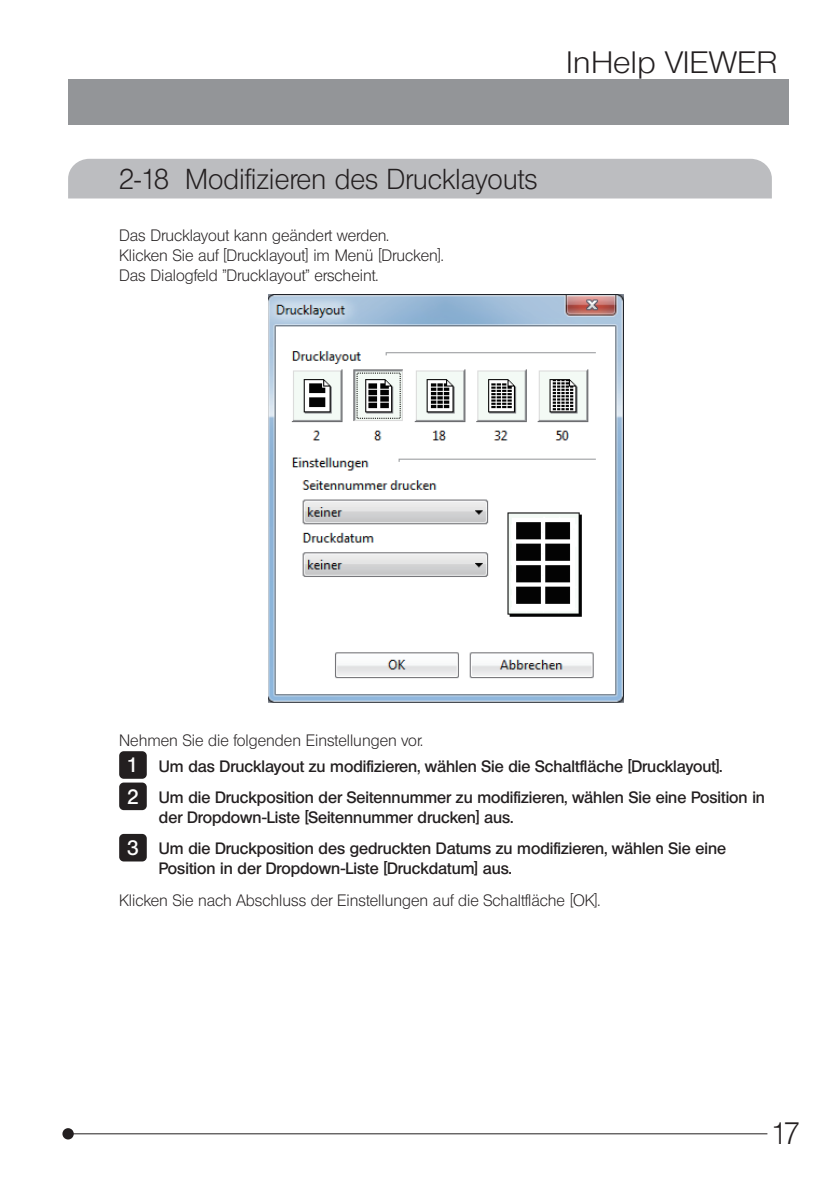
<style>
.page{position:relative;width:840px;height:1191px;background:#fff}
.page>*{position:absolute;margin:0;border:0;box-sizing:border-box;transform-origin:0 0}
.t1{font:30px "Olympus Leicht Normal";color:#231f20;scale:1.1 1}
.t2{font:30px "Olympus Leicht Normal";color:#231f20}
.t3{font:28px "Olympus Leicht Normal";color:#231f20}
.t4{font:20.2px/31.4px "Olympus Leicht Halbfett";color:#fff}
.t5{font:16px/31.4px "Olympus Leicht Halbfett";color:#231f20}
.t6{font:16px/20px "Olympus Leicht Normal";color:#231f20}
</style>
<div class="page">
<img style="left:268px;top:295px;width:354px;height:408px">
<div style="left:62px;top:1128px;width:12px;height:11px;background:#231f20;border-radius:50%"></div>
<hr style="left:68px;top:1133px;width:699px;height:1px;background:#231f20">
<div style="left:68px;top:79px;width:720px;height:46px;background:#939598"></div>
<div style="left:68px;top:159px;width:703px;height:39px;background:#bcbdc0"></div>
<div style="left:119px;top:751px;width:28px;height:27px;background:#231f20;border-radius:5px"></div>
<div style="left:119px;top:782px;width:28px;height:28px;background:#231f20;border-radius:5px"></div>
<div style="left:119px;top:834px;width:28px;height:27px;background:#231f20;border-radius:5px"></div>
<h1 class="t1" style="left:566px;top:44px;width:193px">InHelp VIEWER</h1>
<h2 class="t3" style="left:119px;top:163px;width:420px">2-18 Modifizieren des Drucklayouts</h2>
<p class="t6" style="left:119px;top:225px;width:325px">Das Drucklayout kann geändert werden.<br>Klicken Sie auf [Drucklayout] im Menü [Drucken].<br>Das Dialogfeld "Drucklayout" erscheint.</p>
<p class="t6" style="left:119px;top:730px;width:305px">Nehmen Sie die folgenden Einstellungen vor.</p>
<p class="t5" style="left:159px;top:750px;width:607px">Um das Drucklayout zu modifizieren, wählen Sie die Schaltfläche [Drucklayout].<br>Um die Druckposition der Seitennummer zu modifizieren, wählen Sie eine Position in</p>
<p class="t5" style="left:159px;top:801px;width:568px">der Dropdown-Liste [Seitennummer drucken] aus.<br>Um die Druckposition des gedruckten Datums zu modifizieren, wählen Sie eine</p>
<p class="t5" style="left:159px;top:853px;width:354px">Position in der Dropdown-Liste [Druckdatum] aus.</p>
<p class="t6" style="left:119px;top:890px;width:482px">Klicken Sie nach Abschluss der Einstellungen auf die Schaltfläche [OK].</p>
<p class="t4" style="left:127px;top:749px;width:13px">1<br>2</p>
<p class="t4" style="left:127px;top:832px;width:13px">3</p>
<h1 class="t2" style="left:771px;top:1115px;width:29px">17</h1>
</div>
